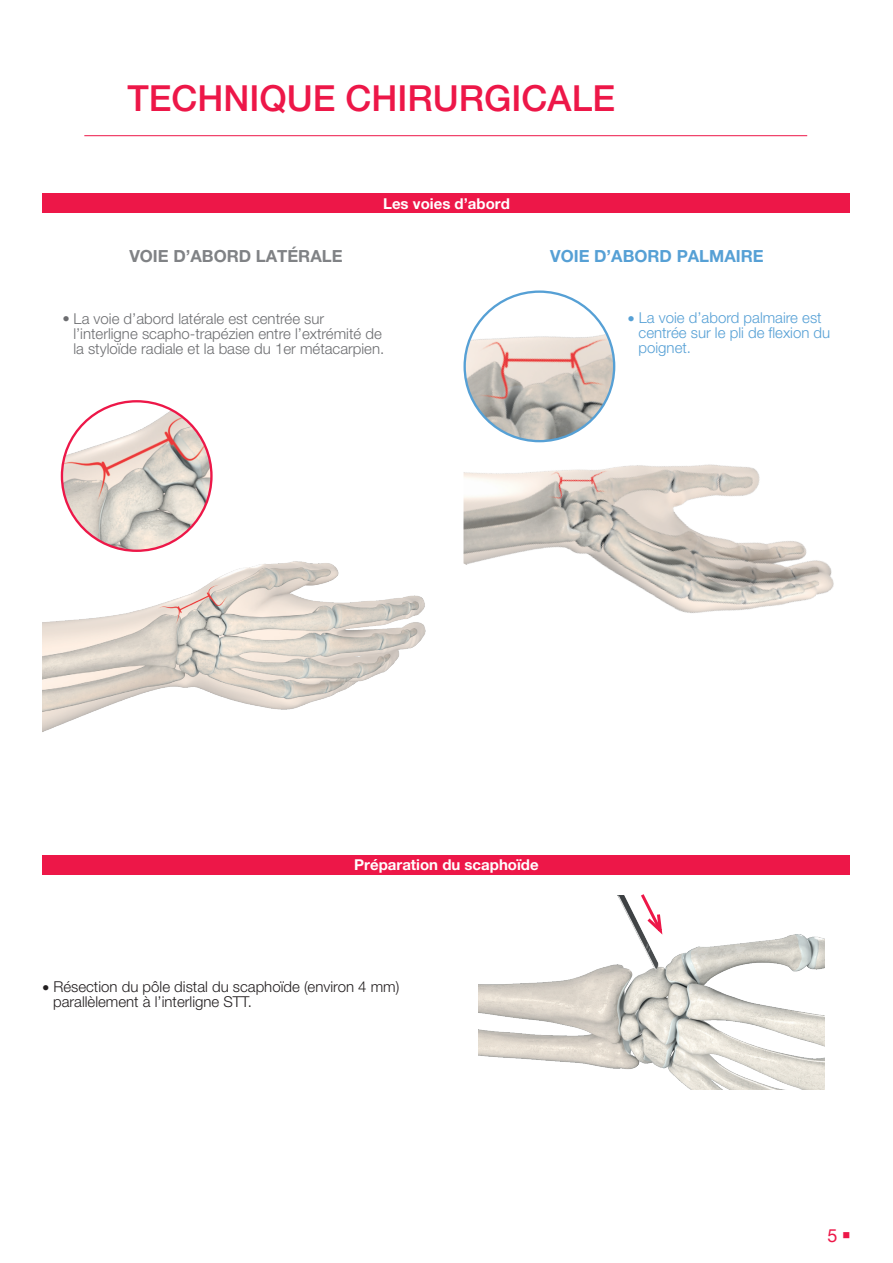
<style>
.page{position:relative;width:893px;height:1263px;background:#fff}
.page>*{position:absolute;margin:0;border:0;box-sizing:border-box;transform-origin:0 0}
.t1{font:500 36px "Helvetica Neue LT Pro";color:#ed1748}
.t2{font:18px "Helvetica Neue";color:#ed1748}
.t3{font:700 16.8px "Helvetica Neue LT Pro";color:#808285}
.t4{font:700 16.8px "Helvetica Neue LT Pro";color:#56a0d5}
.Body_tableau{font:300 15px/15px "Helvetica Neue LT Pro";color:#6c6d70}
.Body_tableau-2{font:300 15px/15px "Helvetica Neue LT Pro";color:#231f20}
.Body_tableau-3{font:300 15px/15px "Helvetica Neue LT Pro";color:#56a0d5}
.Titre_Body_tableau{font:700 15px "Helvetica Neue LT Pro";color:#fff}
</style>
<div class="page">
<hr style="left:84px;top:135px;width:723px;height:1px;background:#ed1748">
<div style="left:43px;top:194px;width:807px;height:19px;background:#ed1748"></div>
<div style="left:43px;top:855px;width:807px;height:19px;background:#ed1748"></div>
<img style="left:479px;top:895px;width:345px;height:194px">
<img style="left:43px;top:561px;width:383px;height:171px">
<img style="left:463px;top:406px;width:371px;height:207px">
<img style="left:62px;top:401px;width:149px;height:150px;border-radius:75px">
<img style="left:465px;top:292px;width:149px;height:149px;border-radius:75px">
<svg style="left:638px;top:894px;width:26px;height:44px"></svg>
<p class="t1" style="left:128px;top:76px;width:489px">TECHNIQUE CHIRURGICALE</p>
<p class="Titre_Body_tableau" style="left:383px;top:194px;width:128px">Les voies d’abord</p>
<p class="t3" style="left:129px;top:246px;width:215px">VOIE D’ABORD LATÉRALE</p>
<p class="t4" style="left:550px;top:246px;width:215px">VOIE D’ABORD PALMAIRE</p>
<p class="Body_tableau" style="left:73px;top:310px;width:312px;text-indent:-11px">● La voie d’abord latérale est centrée sur l’interligne scapho-trapézien entre l’extrémité de la styloïde radiale et la base du 1er métacarpien.</p>
<p class="Body_tableau-3" style="left:639px;top:310px;width:193px;text-indent:-11px">● La voie d’abord palmaire est centrée sur le pli de flexion du poignet.</p>
<p class="Titre_Body_tableau" style="left:354px;top:855px;width:186px">Préparation du scaphoïde</p>
<p class="Body_tableau-2" style="left:53px;top:979px;width:348px;text-indent:-11px">● Résection du pôle distal du scaphoïde (environ 4 mm) parallèlement à l’interligne STT.</p>
<p class="t2" style="left:828px;top:1225px;width:24px">5 ■</p>
</div>
